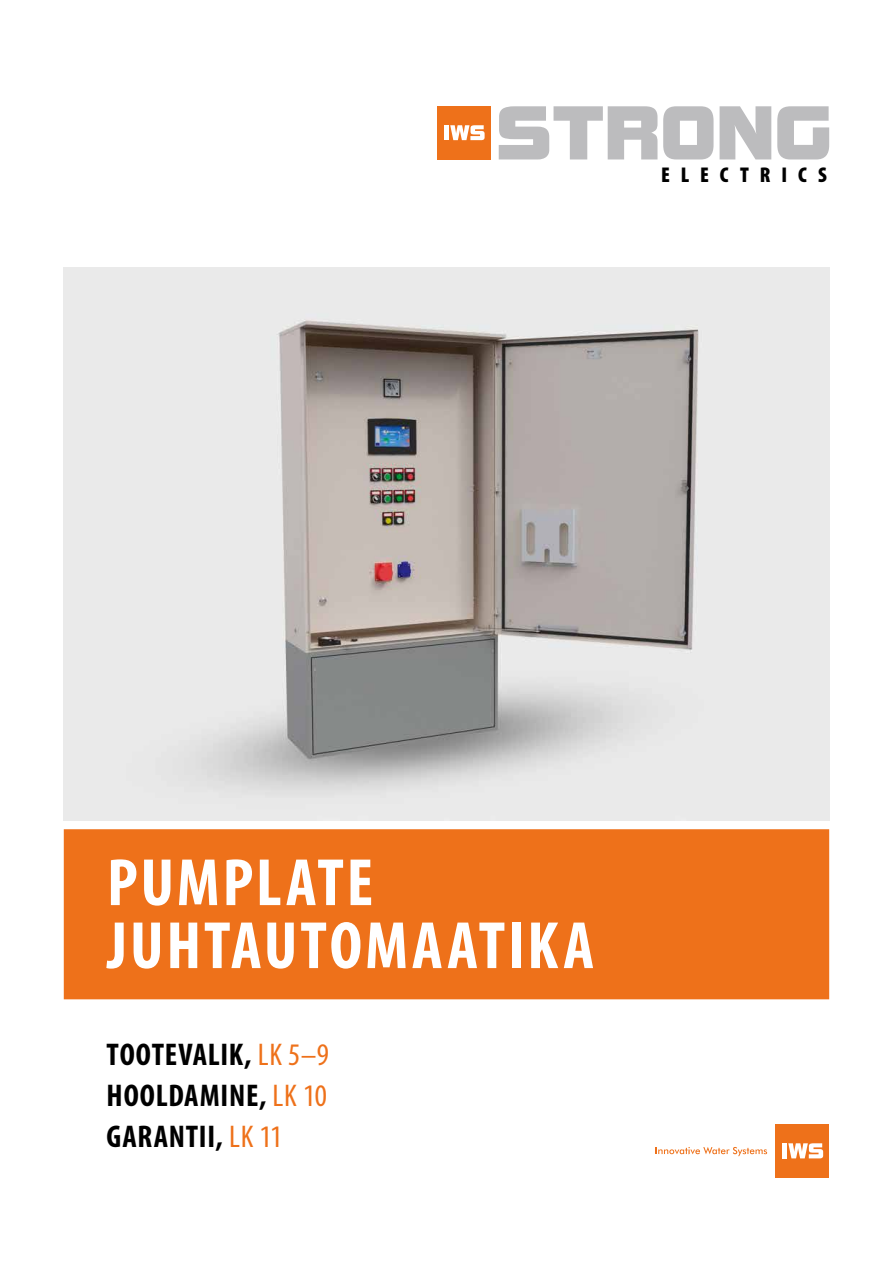
<style>
.page{position:relative;width:893px;height:1263px;background:#fff}
.page>*{position:absolute;margin:0;border:0;box-sizing:border-box;transform-origin:0 0}
.t1{font:700 condensed 67.5px/63px "Myriad Pro";letter-spacing:.04em;color:#fff}
.t2{font:700 condensed 31.5px/40.5px "Myriad Pro";letter-spacing:.02em;color:#000;text-align:justify}
.t3{font:900 condensed 21.45px "Myriad Pro";letter-spacing:.51em;color:#000}
.s1{font-weight:400;color:#ee711a}
</style>
<div class="page">
<svg style="left:499px;top:106px;width:158px;height:53px"></svg>
<svg style="left:663px;top:106px;width:50px;height:53px"></svg>
<svg style="left:720px;top:106px;width:51px;height:53px"></svg>
<svg style="left:777px;top:106px;width:52px;height:53px"></svg>
<div style="left:437px;top:106px;width:54px;height:53px;background:#ee711a"></div>
<div style="left:444px;top:125px;width:5px;height:15px;background:#fff"></div>
<svg style="left:450px;top:125px;width:35px;height:15px"></svg>
<div style="left:775px;top:1124px;width:54px;height:54px;background:#ee711a"></div>
<div style="left:782px;top:1143px;width:5px;height:15px;background:#fff"></div>
<svg style="left:788px;top:1143px;width:35px;height:15px"></svg>
<svg style="left:656px;top:1147px;width:111px;height:9px"></svg>
<div style="left:64px;top:829px;width:765px;height:170px;background:#ee711a"></div>
<img style="left:64px;top:268px;width:765px;height:552px">
<p class="t3" style="left:661px;top:162px;width:167px">ELECTRICS</p>
<h1 class="t1" style="left:107px;top:850px;width:489px">PUMPLATE<br>JUHTAUTOMAATIKA</h1>
<p class="t2" style="left:107px;top:1034px;width:224px">TOOTEVALIK, <span class="s1">LK 5–9<br></span>HOOLDAMINE, <span class="s1">LK 10<br></span>GARANTII, <span class="s1">LK 11</span></p>
</div>
